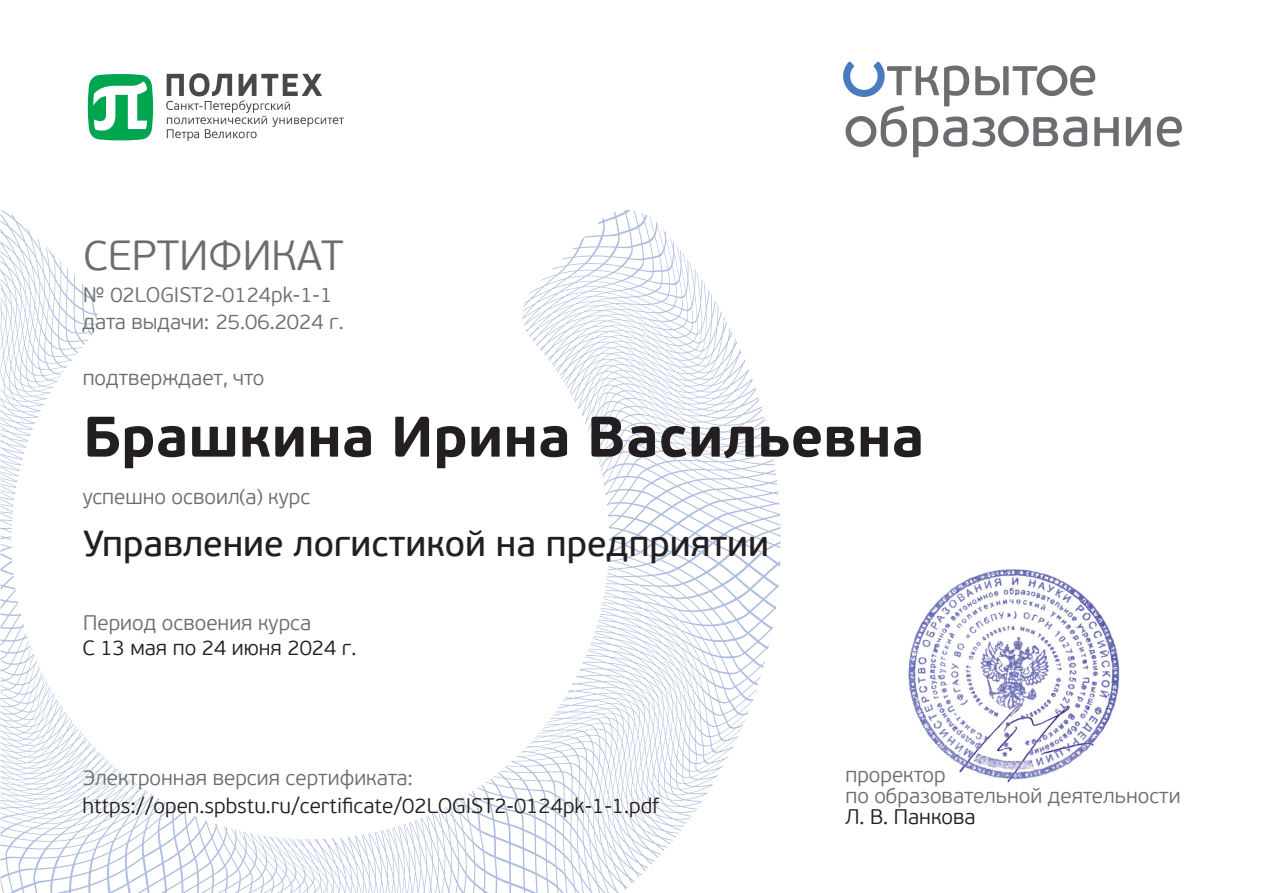
<style>
.page{position:relative;width:1263px;height:893px;background:#fff}
.page>*{position:absolute;margin:0;border:0;box-sizing:border-box;transform-origin:0 0}
.t1{font:700 57px "PF Beau Sans Pro";color:#231f20}
.t2{font:300 42px "PF Beau Sans Pro";color:#6c6d70}
.t3{font:36px "PF Beau Sans Pro Bbook";color:#231f20}
.t4{font:300 21px "PF Beau Sans Pro";color:#6c6d70}
.t5{font:300 21px "PF Beau Sans Pro";color:#231f20}
</style>
<div class="page">
<svg style="left:524px;top:210px;width:245px;height:342px"></svg>
<svg style="left:0;top:210px;width:98px;height:342px"></svg>
<svg style="left:0;top:553px;width:160px;height:340px"></svg>
<svg style="left:127px;top:799px;width:336px;height:94px"></svg>
<svg style="left:463px;top:552px;width:317px;height:341px"></svg>
<svg style="left:490px;top:666px;width:274px;height:227px"></svg>
<svg style="left:843px;top:62px;width:276px;height:95px"></svg>
<svg style="left:1126px;top:117px;width:25px;height:29px"></svg>
<svg style="left:1157px;top:116px;width:25px;height:31px"></svg>
<svg style="left:166px;top:73px;width:178px;height:68px"></svg>
<svg style="left:88px;top:74px;width:65px;height:66px"></svg>
<img style="left:908px;top:570px;width:212px;height:213px">
<p class="t2" style="left:83px;top:231px;width:262px">СЕРТИФИКАТ</p>
<p class="t4" style="left:83px;top:282px;width:251px">№ 02LOGIST2-0124pk-1-1</p>
<p class="t4" style="left:82px;top:310px;width:263px">дата выдачи: 25.06.2024 г.</p>
<p class="t4" style="left:83px;top:366px;width:183px">подтверждает, что</p>
<p class="t1" style="left:83px;top:401px;width:842px">Брашкина Ирина Васильевна</p>
<p class="t4" style="left:83px;top:485px;width:229px">успешно освоил(а) курс</p>
<p class="t3" style="left:83px;top:522px;width:687px">Управление логистикой на предприятии</p>
<p class="t4" style="left:83px;top:611px;width:230px">Период освоения курса</p>
<p class="t5" style="left:82px;top:636px;width:275px">С 13 мая по 24 июня 2024 г.</p>
<p class="t4" style="left:83px;top:766px;width:332px">Электронная версия сертификата:</p>
<p class="t5" style="left:82px;top:794px;width:578px">https://open.spbstu.ru/certificate/02LOGIST2-0124pk-1-1.pdf</p>
<p class="t4" style="left:845px;top:763px;width:102px">проректор</p>
<p class="t4" style="left:845px;top:784px;width:337px">по образовательной деятельности</p>
<p class="t5" style="left:845px;top:805px;width:132px">Л. В. Панкова</p>
</div>
